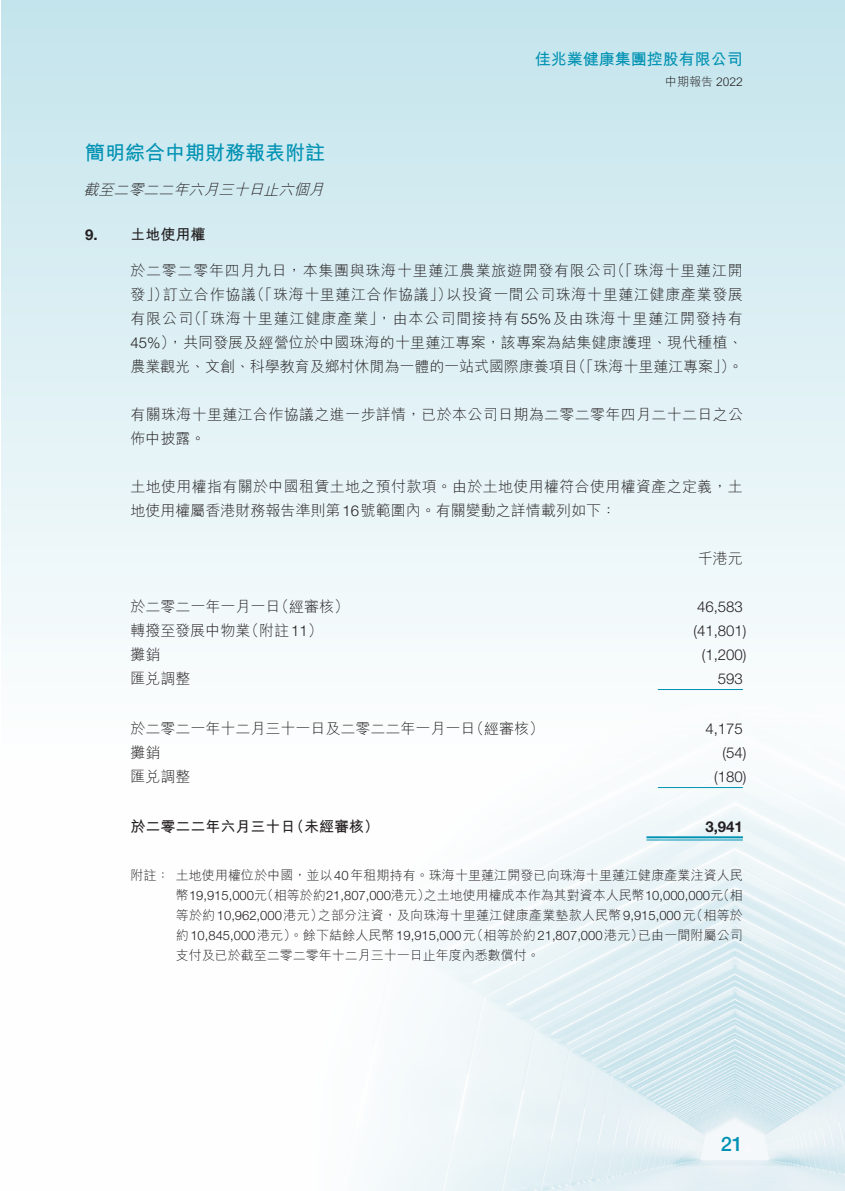
<style>
.page{position:relative;width:845px;height:1191px;background:#fff}
.page>*{position:absolute;margin:0;border:0;box-sizing:border-box;transform-origin:0 0}
.t1{font:700 20px "M Hei HK";color:#0092b3}
.t2{font:500 20px "Helvetica Neue LT Std";color:#0092b3}
.t3{font:700 16px "M Hei HK";color:#0092b3}
.body{font:300 15px/24px "M Hei HK";letter-spacing:.02em;color:#231f20}
.Table_1_Colume{font:300 15px "M Hei HK";color:#231f20}
.Table_1_Colume-2{font:300 15px "Helvetica Neue LT Std";color:#231f20}
.Table_1_Colume-3{font:700 15px "M Hei HK";color:#231f20}
.t4{font:italic 300 15px "M Hei HK";color:#231f20}
.Subhead_2{font:700 15px "M Hei HK";color:#231f20}
.Table_1_Colume-4{font:700 15px "Helvetica Neue LT Std";color:#231f20}
.Notes{font:300 13px/20px "M Hei HK";color:#231f20;text-align:justify}
.t5{font:300 12px "M Hei HK";color:#231f20}
.s1{font-family:"Helvetica Neue LT Std"}
</style>
<div class="page">
<div style="left:1px;top:0;width:844px;height:1191px;background:linear-gradient(to bottom,#cbe8ef,#fff)"></div>
<img style="left:153px;top:692px;width:692px;height:499px">
<hr style="left:658px;top:689px;width:85px;height:1px;background:#0092b3">
<hr style="left:658px;top:787px;width:85px;height:1px;background:#0092b3">
<hr style="left:646px;top:836px;width:97px;height:2px;background:#0092b3">
<hr style="left:646px;top:839px;width:97px;height:1px;background:#0092b3">
<p class="t3" style="left:535px;top:48px;width:209px">佳兆業健康集團控股有限公司</p>
<p class="t5" style="left:665px;top:75px;width:79px">中期報告 2022</p>
<h1 class="t1" style="left:85px;top:138px;width:241px">簡明綜合中期財務報表附註</h1>
<p class="t4" style="left:84px;top:182px;width:245px">截至二零二二年六月三十日止六個月</p>
<p class="Subhead_2" style="left:85px;top:224px;width:122px"><span class="s1">9.</span> 土地使用權</p>
<p class="body" style="left:130px;top:258px;width:614px;text-align:justify">於二零二零年四月九日，本集團與珠海十里蓮江農業旅遊開發有限公司（「珠海十里蓮江開發」）訂立合作協議（「珠海十里蓮江合作協議」）以投資一間公司珠海十里蓮江健康產業發展有限公司（「珠海十里蓮江健康產業」，由本公司間接持有<span class="s1">55%</span>及由珠海十里蓮江開發持有<span class="s1">45%</span>），共同發展及經營位於中國珠海的十里蓮江專案，該專案為結集健康護理、現代種植、農業觀光、文創、科學教育及鄉村休閒為一體的一站式國際康養項目（「珠海十里蓮江專案」）。</p>
<p class="body" style="left:130px;top:402px;width:614px">有關珠海十里蓮江合作協議之進一步詳情，已於本公司日期為二零二零年四月二十二日之公佈中披露。</p>
<p class="body" style="left:130px;top:474px;width:614px">土地使用權指有關於中國租賃土地之預付款項。由於土地使用權符合使用權資產之定義，土地使用權屬香港財務報告準則第<span class="s1">16</span>號範圍內。有關變動之詳情載列如下：</p>
<p class="Table_1_Colume" style="left:698px;top:550px;width:46px">千港元</p>
<p class="Table_1_Colume" style="left:130px;top:598px;width:220px">於二零二一年一月一日（經審核）</p>
<p class="Table_1_Colume-2" style="left:697px;top:597px;width:47px">46,583</p>
<p class="Table_1_Colume" style="left:130px;top:622px;width:194px">轉撥至發展中物業（附註<span class="s1">11</span>）</p>
<p class="Table_1_Colume-2" style="left:693px;top:621px;width:55px">(41,801)</p>
<p class="Table_1_Colume" style="left:130px;top:646px;width:31px">攤銷</p>
<p class="Table_1_Colume-2" style="left:702px;top:645px;width:46px">(1,200)</p>
<p class="Table_1_Colume" style="left:130px;top:670px;width:61px">匯兌調整</p>
<p class="Table_1_Colume-2" style="left:718px;top:669px;width:27px">593</p>
<p class="Table_1_Colume" style="left:130px;top:720px;width:415px">於二零二一年十二月三十一日及二零二二年一月一日（經審核）</p>
<p class="Table_1_Colume-2" style="left:705px;top:719px;width:39px">4,175</p>
<p class="Table_1_Colume" style="left:130px;top:744px;width:31px">攤銷</p>
<p class="Table_1_Colume-2" style="left:722px;top:743px;width:25px">(54)</p>
<p class="Table_1_Colume" style="left:130px;top:768px;width:61px">匯兌調整</p>
<p class="Table_1_Colume-2" style="left:714px;top:767px;width:34px">(180)</p>
<p class="Table_1_Colume-3" style="left:130px;top:815px;width:250px">於二零二二年六月三十日（未經審核）</p>
<p class="Table_1_Colume-4" style="left:705px;top:817px;width:39px">3,941</p>
<p class="Notes" style="left:176px;top:865px;width:568px;text-indent:-45px">附註：土地使用權位於中國，並以<span class="s1">40</span>年租期持有。珠海十里蓮江開發已向珠海十里蓮江健康產業注資人民幣<span class="s1">19,915,000</span>元（相等於約<span class="s1">21,807,000</span>港元）之土地使用權成本作為其對資本人民幣<span class="s1">10,000,000</span>元（相等於約<span class="s1">10,962,000</span>港元）之部分注資，及向珠海十里蓮江健康產業墊款人民幣<span class="s1">9,915,000</span>元（相等於約<span class="s1">10,845,000</span>港元）。餘下結餘人民幣<span class="s1">19,915,000</span>元（相等於約<span class="s1">21,807,000</span>港元）已由一間附屬公司支付及已於截至二零二零年十二月三十一日止年度內悉數償付。</p>
<h1 class="t2" style="left:720px;top:1131px;width:24px">21</h1>
</div>
